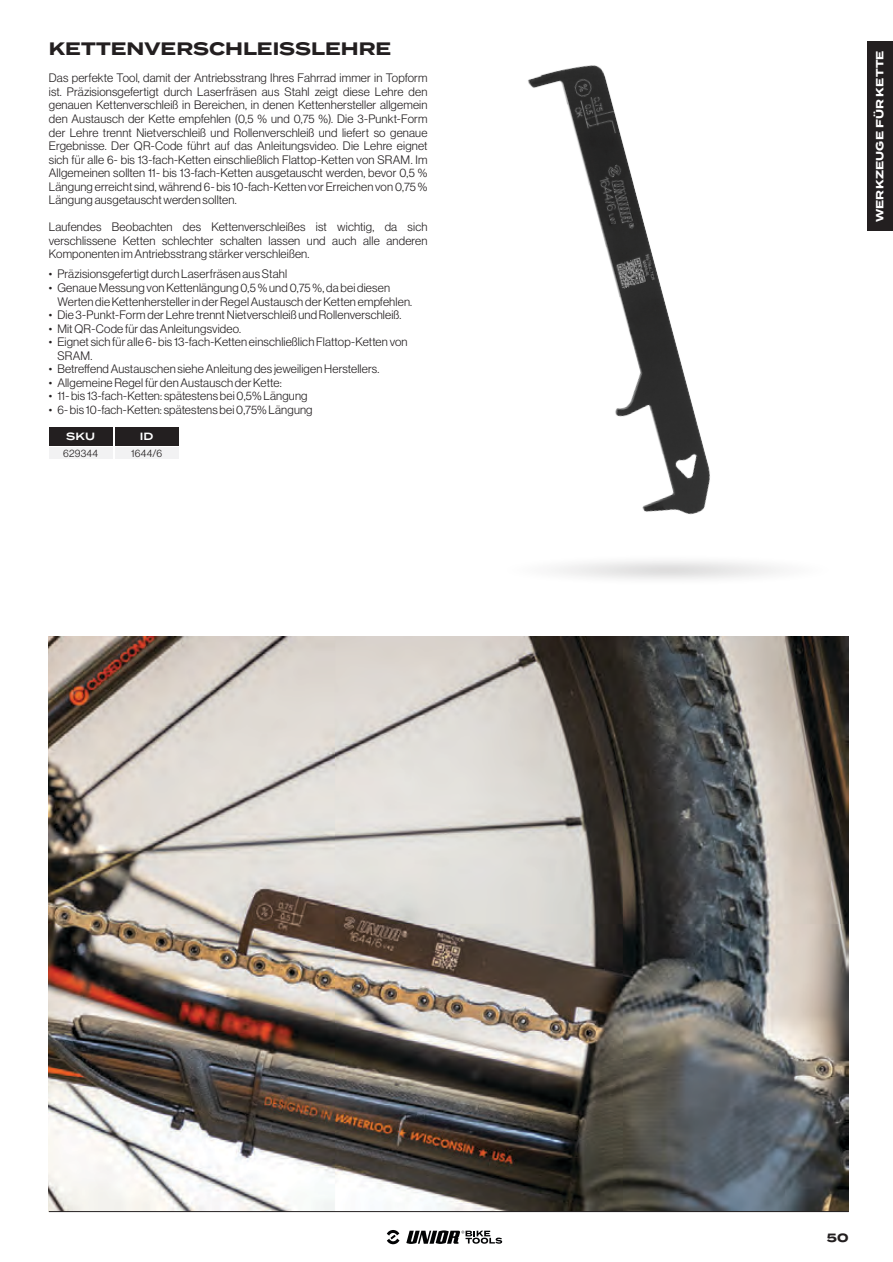
<style>
.page{position:relative;width:893px;height:1262px;background:#fff}
.page>*{position:absolute;margin:0;border:0;box-sizing:border-box;transform-origin:0 0}
.t1{font:700 18px "Termina";color:#231f20}
.product_description{font:12px/13.5px "N Haas Grotesk DS Pro 45 Lt";letter-spacing:.015em;color:#231f20;text-align:justify}
.t2{font:700 12px "Termina";color:#231f20}
.t3{font:700 10.5px "Termina";letter-spacing:.02em;color:#fff}
.table_SKU_cell{font:10.5px "N Haas Grotesk DS Pro 45 Lt";color:#231f20}
.table_ID_cell{font:10.5px "N Haas Grotesk DS Pro 45 Lt";color:#231f20}
.table_first_row{font:600 10.5px "Termina";color:#fff}
</style>
<div class="page">
<img style="left:528px;top:65px;width:182px;height:450px">
<img style="left:49px;top:637px;width:799px;height:574px">
<div style="left:49px;top:427px;width:64px;height:18px;background:#231f20"></div>
<div style="left:115px;top:427px;width:64px;height:18px;background:#231f20"></div>
<div style="left:49px;top:447px;width:64px;height:12px;background:#f2f2f3"></div>
<div style="left:115px;top:447px;width:64px;height:12px;background:#f2f2f3"></div>
<hr style="left:49px;top:1211px;width:799px;height:1px;background:#231f20">
<svg style="left:406px;top:1230px;width:96px;height:13px"></svg>
<svg style="left:387px;top:1230px;width:12px;height:14px"></svg>
<div style="left:867px;top:42px;width:26px;height:189px;background:#231f20"></div>
<p class="t1" style="left:49px;top:36px;width:344px">KETTENVERSCHLEISSLEHRE</p>
<p class="product_description" style="left:49px;top:71px;width:380px">Das perfekte Tool, damit der Antriebsstrang Ihres Fahrrad immer in Topform ist. Präzisionsgefertigt durch Laserfräsen aus Stahl zeigt diese Lehre den genauen Kettenverschleiß in Bereichen, in denen Kettenhersteller allgemein den Austausch der Kette empfehlen (0,5 % und 0,75 %). Die 3-Punkt-Form der Lehre trennt Nietverschleiß und Rollenverschleiß und liefert so genaue Ergebnisse. Der QR-Code führt auf das Anleitungsvideo. Die Lehre eignet sich für alle 6- bis 13-fach-Ketten einschließlich Flattop-Ketten von SRAM. Im Allgemeinen sollten 11- bis 13-fach-Ketten ausgetauscht werden, bevor 0,5 % Längung erreicht sind, während 6- bis 10-fach-Ketten vor Erreichen von 0,75 % Längung ausgetauscht werden sollten.</p>
<p class="product_description" style="left:49px;top:220px;width:380px">Laufendes Beobachten des Kettenverschleißes ist wichtig, da sich verschlissene Ketten schlechter schalten lassen und auch alle anderen Komponenten im Antriebsstrang stärker verschleißen.</p>
<p class="product_description" style="left:49px;top:267px;width:240px">• Präzisionsgefertigt durch Laserfräsen aus Stahl</p>
<p class="product_description" style="left:57px;top:281px;width:356px;text-indent:-9px">• Genaue Messung von Kettenlängung 0,5 % und 0,75 %, da bei diesen<br>Werten die Kettenhersteller in der Regel Austausch der Ketten empfehlen.</p>
<p class="product_description" style="left:49px;top:308px;width:354px">• Die 3-Punkt-Form der Lehre trennt Nietverschleiß und Rollenverschleiß.</p>
<p class="product_description" style="left:49px;top:321px;width:194px">• Mit QR-Code für das Anleitungsvideo.</p>
<p class="product_description" style="left:57px;top:335px;width:352px;text-indent:-9px">• Eignet sich für alle 6- bis 13-fach-Ketten einschließlich Flattop-Ketten von<br>SRAM.</p>
<p class="product_description" style="left:49px;top:362px;width:332px">• Betreffend Austauschen siehe Anleitung des jeweiligen Herstellers.</p>
<p class="product_description" style="left:49px;top:376px;width:234px">• Allgemeine Regel für den Austausch der Kette:</p>
<p class="product_description" style="left:49px;top:389px;width:260px">• 11- bis 13-fach-Ketten: spätestens bei 0,5% Längung</p>
<p class="product_description" style="left:49px;top:403px;width:265px">• 6- bis 10-fach-Ketten: spätestens bei 0,75% Längung</p>
<p class="table_first_row" style="left:66px;top:428px;width:31px">SKU</p>
<p class="table_first_row" style="left:140px;top:428px;width:15px">ID</p>
<p class="table_SKU_cell" style="left:63px;top:447px;width:36px">629344</p>
<p class="table_ID_cell" style="left:131px;top:447px;width:32px">1644/6</p>
<p class="t3" style="left:872px;top:222px;width:173px;rotate:-90deg">WERKZEUGE FÜR KETTE</p>
<p class="t2" style="left:826px;top:1228px;width:23px">50</p>
</div>
